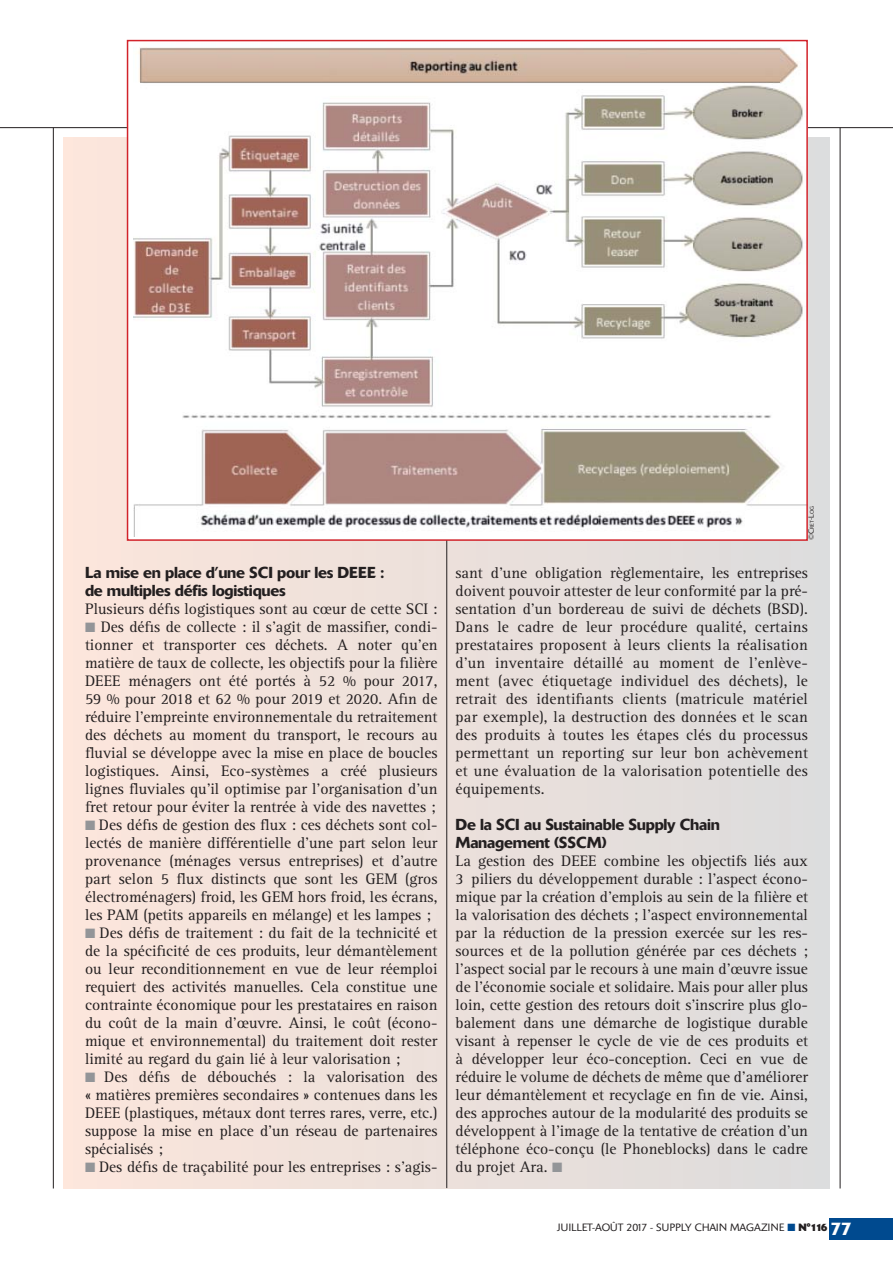
<style>
.page{position:relative;width:893px;height:1263px;background:#fff}
.page>*{position:absolute;margin:0;border:0;box-sizing:border-box;transform-origin:0 0}
.t1{font:15.75px/18px "Rotis Serif";color:#231f20;text-align:justify}
.t2{font:500 15.75px/18px "Delta";letter-spacing:-.015em;color:#231f20}
.t3{font:300 10.5px "Delta";color:#231f20}
.t4{font:300 5.25px "Delta";color:#231f20}
.s1{color:#939598}
.s2{font-size:7.5px}
.s3{color:#004a8f}
.s4{font-weight:700}
.s5{font-weight:500;font-size:18px;color:#fff}
</style>
<div class="page">
<div style="left:829px;top:1218px;width:64px;height:22px;background:#004a8f"></div>
<hr style="left:53px;top:128px;width:1px;height:1061px;background:#231f20">
<hr style="left:840px;top:128px;width:1px;height:1061px;background:#231f20">
<hr style="left:0;top:127px;width:893px;height:1px;background:#231f20">
<div style="left:64px;top:137px;width:765px;height:1051px;background:linear-gradient(to right,#fce5db,#dcdcdc)"></div>
<hr style="left:446px;top:128px;width:1px;height:1060px;background:#231f20">
<img style="left:133px;top:47px;width:672px;height:490px">
<div style="left:127px;top:40px;width:681px;height:501px;border:2px solid #d2232a"></div>
<p class="t2" style="left:85px;top:564px;width:301px">La mise en place d’une SCI pour les DEEE : de multiples défis logistiques</p>
<p class="t1" style="left:85px;top:601px;width:354px">Plusieurs défis logistiques sont au cœur de cette SCI :</p>
<p class="t1" style="left:85px;top:619px;width:354px"><span class="s1">■</span> Des défis de collecte : il s’agit de massifier, condi&shy;tionner et transporter ces déchets. A noter qu’en matière de taux de collecte, les objectifs pour la filière DEEE ménagers ont été portés à 52 % pour 2017, 59 % pour 2018 et 62 % pour 2019 et 2020. Afin de réduire l’empreinte environnementale du retraitement des déchets au moment du transport, le recours au fluvial se développe avec la mise en place de boucles logistiques. Ainsi, Eco-systèmes a créé plusieurs lignes fluviales qu’il optimise par l’organisation d’un fret retour pour éviter la rentrée à vide des navettes ;</p>
<p class="t1" style="left:85px;top:817px;width:354px"><span class="s1">■</span> Des défis de gestion des flux : ces déchets sont col&shy;lectés de manière différentielle d’une part selon leur provenance (ménages versus entreprises) et d’autre part selon 5 flux distincts que sont les GEM (gros électroménagers) froid, les GEM hors froid, les écrans, les PAM (petits appareils en mélange) et les lampes ;</p>
<p class="t1" style="left:85px;top:925px;width:354px"><span class="s1">■</span> Des défis de traitement : du fait de la technicité et de la spécificité de ces produits, leur démantèlement ou leur reconditionnement en vue de leur réemploi requiert des activités manuelles. Cela constitue une contrainte économique pour les prestataires en raison du coût de la main d’œuvre. Ainsi, le coût (écono&shy;mique et environnemental) du traitement doit rester limité au regard du gain lié à leur valorisation ;</p>
<p class="t1" style="left:85px;top:1069px;width:354px"><span class="s1">■</span> Des défis de débouchés : la valorisation des « matières premières secondaires » contenues dans les DEEE (plastiques, métaux dont terres rares, verre, etc.) suppose la mise en place d’un réseau de partenaires spécialisés ;</p>
<p class="t1" style="left:85px;top:1159px;width:354px"><span class="s1">■</span> Des défis de traçabilité pour les entreprises : s’agis-</p>
<p class="t4" style="left:810px;top:540px;width:36px;rotate:-90deg"><span class="s2">©C</span>RET<span class="s2">-L</span>OG</p>
<p class="t1" style="left:455px;top:565px;width:354px">sant d’une obligation règlementaire, les entreprises doivent pouvoir attester de leur conformité par la pré&shy;sentation d’un bordereau de suivi de déchets (BSD).<br>Dans le cadre de leur procédure qualité, certains prestataires proposent à leurs clients la réalisation d’un inventaire détaillé au moment de l’enlève&shy;ment (avec étiquetage individuel des déchets), le retrait des identifiants clients (matricule matériel par exemple), la destruction des données et le scan des produits à toutes les étapes clés du processus permettant un reporting sur leur bon achèvement et une évaluation de la valorisation potentielle des équipements.</p>
<p class="t2" style="left:455px;top:816px;width:266px">De la SCI au Sustainable Supply Chain<br>Management (SSCM)</p>
<p class="t1" style="left:455px;top:853px;width:354px">La gestion des DEEE combine les objectifs liés aux 3 piliers du développement durable : l’aspect écono&shy;mique par la création d’emplois au sein de la filière et la valorisation des déchets ; l’aspect environnemental par la réduction de la pression exercée sur les res&shy;sources et de la pollution générée par ces déchets ; l’aspect social par le recours à une main d’œuvre issue de l’économie sociale et solidaire. Mais pour aller plus loin, cette gestion des retours doit s’inscrire plus glo&shy;balement dans une démarche de logistique durable visant à repenser le cycle de vie de ces produits et à développer leur éco-conception. Ceci en vue de réduire le volume de déchets de même que d’améliorer leur démantèlement et recyclage en fin de vie. Ainsi, des approches autour de la modularité des produits se développent à l’image de la tentative de création d’un téléphone éco-conçu (le Phoneblocks) dans le cadre du projet Ara. <span class="s1">■</span></p>
<p class="t3" style="left:557px;top:1224px;width:296px">JUILLET-AOÛT 2017 - SUPPLY CHAIN MAGAZINE <span class="s3">■</span> <span class="s4">N°116</span> <span class="s5">77</span></p>
</div>
